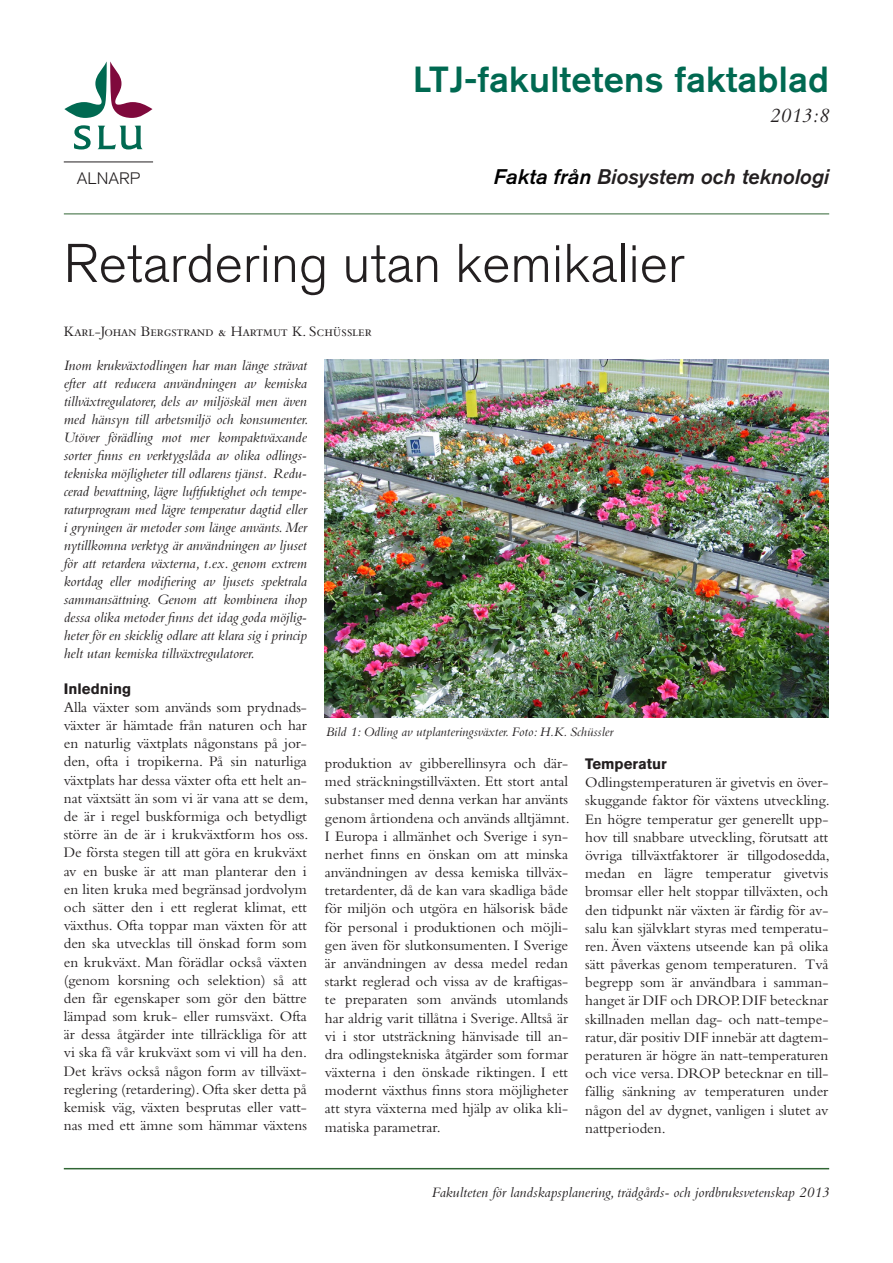
<style>
.page{position:relative;width:893px;height:1263px;background:#fff}
.page>*{position:absolute;margin:0;border:0;box-sizing:border-box;transform-origin:0 0}
.Titel{font:300 54px "Akzidenz Grotesk BQ";color:#231f20}
.t1{font:500 36px "Akzidenz Grotesk BQ";letter-spacing:.01em;color:#006951}
.t2{font:italic 21px "Akzidenz Grotesk BQ Med";color:#231f20}
.t3{font:italic 21px "Bembo";color:#231f20}
.t4{font:300 16.5px "Akzidenz Grotesk BQ";color:#231f20}
.Brödtext_utan_indrag{font:15.15px/18.1px "Bembo Std";color:#231f20;text-align:justify}
.Ingress{font:italic 15px/18px "Bembo Std";letter-spacing:-.005em;color:#231f20;text-align:justify}
.Fot{font:italic 15px "Bembo";color:#231f20}
.Författare{font:15px "Bembo SC";letter-spacing:-.02em;color:#231f20}
.Underrubrik{font:700 15px "Akzidenz Grotesk BE";color:#231f20}
.Bildtext{font:italic 13.5px "Bembo Std";color:#231f20}
.s1{color:#000}
</style>
<div class="page">
<hr style="left:64px;top:1168px;width:765px;height:1px;background:#316634">
<hr style="left:64px;top:213px;width:765px;height:1px;background:#316634">
<hr style="left:64px;top:162px;width:89px;height:1px;background:#231f20">
<svg style="left:65px;top:62px;width:87px;height:56px"></svg>
<svg style="left:74px;top:125px;width:17px;height:24px"></svg>
<svg style="left:98px;top:126px;width:45px;height:23px"></svg>
<img style="left:325px;top:360px;width:503px;height:358px">
<p class="t1" style="left:413px;top:57px;width:418px">LTJ-fakultetens faktablad</p>
<p class="t4" style="left:77px;top:169px;width:65px">ALNARP</p>
<p class="t3" style="left:769px;top:104px;width:61px">2013:8</p>
<p class="t2" style="left:494px;top:164px;width:337px"><span class="s1">Fakta från</span> Biosystem och teknologi</p>
<p class="Titel" style="left:64px;top:233px;width:622px">Retardering utan kemikalier</p>
<p class="Författare" style="left:64px;top:323px;width:309px">Karl-Johan Bergstrand &amp; Hartmut K. Schüssler</p>
<p class="Ingress" style="left:64px;top:356px;width:246px">Inom krukväxtodlingen har man länge strävat efter att reducera användningen av kemiska tillväxtregulatorer, dels av miljöskäl men även med hänsyn till arbetsmiljö och konsumenter.<br>Utöver förädling mot mer kompaktväxande sorter finns en verktygslåda av olika odlings&shy;tekniska möjligheter till odlarens tjänst. Redu&shy;cerad bevattning, lägre luftfuktighet och tempe&shy;raturprogram med lägre temperatur dagtid eller i gryningen är metoder som länge använts. Mer nytillkomna verktyg är användningen av ljuset för att retardera växterna, t.ex. genom extrem kortdag eller modifiering av ljusets spektrala sammansättning. Genom att kombinera ihop dessa olika metoder finns det idag goda möjlig&shy;heter för en skicklig odlare att klara sig i princip helt utan kemiska tillväxtregulatorer.</p>
<p class="Underrubrik" style="left:64px;top:680px;width:69px">Inledning</p>
<p class="Brödtext_utan_indrag" style="left:64px;top:698px;width:246px">Alla växter som används som prydnads&shy;växter är hämtade från naturen och har en naturlig växtplats någonstans på jor&shy;den, ofta i tropikerna. På sin naturliga växtplats har dessa växter ofta ett helt an&shy;nat växtsätt än som vi är vana att se dem, de är i regel buskformiga och betydligt större än de är i krukväxtform hos oss.<br>De första stegen till att göra en krukväxt av en buske är att man planterar den i en liten kruka med begränsad jordvolym och sätter den i ett reglerat klimat, ett växthus. Ofta toppar man växten för att den ska utvecklas till önskad form som en krukväxt. Man förädlar också växten (genom korsning och selektion) så att den får egenskaper som gör den bättre lämpad som kruk- eller rumsväxt. Ofta är dessa åtgärder inte tillräckliga för att vi ska få vår krukväxt som vi vill ha den.<br>Det krävs också någon form av tillväxt&shy;reglering (retardering). Ofta sker detta på kemisk väg, växten besprutas eller vatt&shy;nas med ett ämne som hämmar växtens</p>
<p class="Bildtext" style="left:326px;top:724px;width:289px">Bild 1: Odling av utplanteringsväxter. Foto: H.K. Schüssler</p>
<p class="Brödtext_utan_indrag" style="left:325px;top:754px;width:246px">produktion av gibberellinsyra och där&shy;med sträckningstillväxten. Ett stort antal substanser med denna verkan har använts genom årtiondena och används alltjämnt.<br>I Europa i allmänhet och Sverige i syn&shy;nerhet finns en önskan om att minska användningen av dessa kemiska tillväx&shy;tretardenter, då de kan vara skadliga både för miljön och utgöra en hälsorisk både för personal i produktionen och möjli&shy;gen även för slutkonsumenten. I Sverige är användningen av dessa medel redan starkt reglerad och vissa av de kraftigas&shy;te preparaten som används utomlands har aldrig varit tillåtna i Sverige. Alltså är vi i stor utsträckning hänvisade till an&shy;dra odlingstekniska åtgärder som formar växterna i den önskade riktingen. I ett modernt växthus finns stora möjligheter att styra växterna med hjälp av olika kli&shy;matiska parametrar.</p>
<p class="Underrubrik" style="left:585px;top:755px;width:83px">Temperatur</p>
<p class="Brödtext_utan_indrag" style="left:585px;top:773px;width:246px">Odlingstemperaturen är givetvis en över&shy;skuggande faktor för växtens utveckling.<br>En högre temperatur ger generellt upp&shy;hov till snabbare utveckling, förutsatt att övriga tillväxtfaktorer är tillgodosedda, medan en lägre temperatur givetvis bromsar eller helt stoppar tillväxten, och den tidpunkt när växten är färdig för av&shy;salu kan självklart styras med temperatu&shy;ren. Även växtens utseende kan på olika sätt påverkas genom temperaturen. Två begrepp som är användbara i samman&shy;hanget är DIF och DROP. DIF betecknar skillnaden mellan dag- och natt-tempe&shy;ratur, där positiv DIF innebär att dagtem&shy;peraturen är högre än natt-temperaturen och vice versa. DROP betecknar en till&shy;fällig sänkning av temperaturen under någon del av dygnet, vanligen i slutet av nattperioden.</p>
<p class="Fot" style="left:431px;top:1184px;width:399px">Fakulteten för landskapsplanering, trädgårds- och jordbruksvetenskap 2013</p>
</div>
